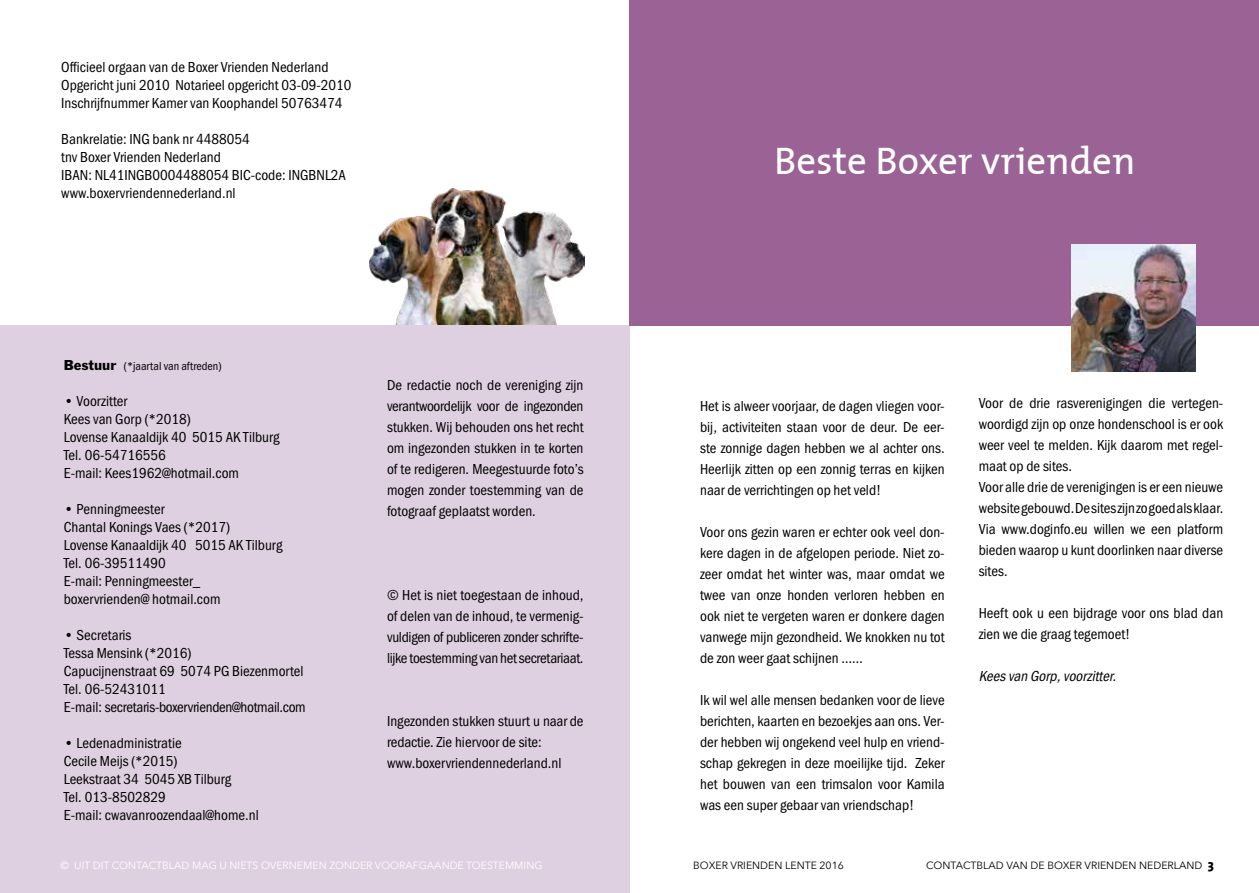
<style>
.page{position:relative;width:1259px;height:893px;background:#fff}
.page>*{position:absolute;margin:0;border:0;box-sizing:border-box;transform-origin:0 0}
.t1{font:39px "The Mix";color:#fff}
.t2{font:15px/21px "Franklin Got URWTCE Boo Con";color:#000}
.t3{font:italic 15px "Franklin Got URWTCE Boo Con";color:#000}
.t4{font:12px "Franklin Got URWTCE Boo Con";color:#000}
.t5{font:10.5px "Avenir Next";color:#fff}
.t6{font:10.5px "Avenir Next";color:#000}
.s1{font-family:"Franklin Got T";font-size:15px}
.s2{font-family:"The Sans";font-weight:800;font-size:13.5px}
</style>
<div class="page">
<img style="left:369px;top:188px;width:216px;height:137px">
<div style="left:0;top:325px;width:629px;height:568px;background:#dfd0e1"></div>
<div style="left:629px;top:0;width:630px;height:325px;background:#9b6296"></div>
<img style="left:1071px;top:244px;width:124px;height:127px">
<p class="t2" style="left:61px;top:58px;width:292px;line-height:18px">Officieel orgaan van de Boxer Vrienden Nederland<br>Opgericht juni 2010 Notarieel opgericht 03-09-2010<br>Inschrijfnummer Kamer van Koophandel 50763474</p>
<p class="t2" style="left:61px;top:130px;width:286px;line-height:18px">Bankrelatie: ING bank nr 4488054<br>tnv Boxer Vrienden Nederland<br>IBAN: NL41INGB0004488054 BIC-code: INGBNL2A www.boxervriendennederland.nl</p>
<p class="t4" style="left:64px;top:359px;width:159px"><span class="s1">Bestuur</span> (*jaartal van aftreden)</p>
<p class="t2" style="left:64px;top:392px;width:217px;line-height:18px">• Voorzitter<br>Kees van Gorp (*2018)<br>Lovense Kanaaldijk 40 5015 AK Tilburg<br>Tel. 06-54716556<br>E-mail: Kees1962@hotmail.com</p>
<p class="t2" style="left:64px;top:500px;width:220px;line-height:18px">• Penningmeester<br>Chantal Konings Vaes (*2017)<br>Lovense Kanaaldijk 40 5015 AK Tilburg<br>Tel. 06-39511490<br>E-mail: Penningmeester_ boxervrienden@ hotmail.com</p>
<p class="t2" style="left:64px;top:626px;width:243px;line-height:18px">• Secretaris<br>Tessa Mensink (*2016)<br>Capucijnenstraat 69 5074 PG Biezenmortel<br>Tel. 06-52431011<br>E-mail: secretaris-boxervrienden@hotmail.com</p>
<p class="t2" style="left:64px;top:734px;width:196px;line-height:18px">• Ledenadministratie<br>Cecile Meijs (*2015)<br>Leekstraat 34 5045 XB Tilburg<br>Tel. 013-8502829<br>E-mail: cwavanroozendaal@home.nl</p>
<p class="t2" style="left:387px;top:375px;width:198px;text-align:justify">De redactie noch de vereniging zijn verantwoordelijk voor de ingezonden stukken. Wij behouden ons het recht om ingezonden stukken in te korten of te redigeren. Meegestuurde foto’s mogen zonder toestemming van de fotograaf geplaatst worden.</p>
<p class="t2" style="left:387px;top:585px;width:198px;text-align:justify">© Het is niet toegestaan de inhoud, of delen van de inhoud, te vermenig&shy;vuldigen of publiceren zonder schrifte&shy;lijke toestemming van het secretariaat.</p>
<p class="t2" style="left:387px;top:711px;width:198px">Ingezonden stukken stuurt u naar de redactie. Zie hiervoor de site: www.boxervriendennederland.nl</p>
<h1 class="t1" style="left:774px;top:129px;width:363px">Beste Boxer vrienden</h1>
<p class="t2" style="left:700px;top:396px;width:246px;text-align:justify">Het is alweer voorjaar, de dagen vliegen voor&shy;bij, activiteiten staan voor de deur. De eer&shy;ste zonnige dagen hebben we al achter ons.<br>Heerlijk zitten op een zonnig terras en kijken naar de verrichtingen op het veld!</p>
<p class="t2" style="left:700px;top:522px;width:246px;text-align:justify">Voor ons gezin waren er echter ook veel don&shy;kere dagen in de afgelopen periode. Niet zo&shy;zeer omdat het winter was, maar omdat we twee van onze honden verloren hebben en ook niet te vergeten waren er donkere dagen vanwege mijn gezondheid. We knokken nu tot de zon weer gaat schijnen ……</p>
<p class="t2" style="left:700px;top:690px;width:246px;text-align:justify">Ik wil wel alle mensen bedanken voor de lieve berichten, kaarten en bezoekjes aan ons. Ver&shy;der hebben wij ongekend veel hulp en vriend&shy;schap gekregen in deze moeilijke tijd. Zeker het bouwen van een trimsalon voor Kamila was een super gebaar van vriendschap!</p>
<p class="t2" style="left:978px;top:393px;width:246px">Voor de drie rasverenigingen die vertegen&shy;woordigd zijn op onze hondenschool is er ook weer veel te melden. Kijk daarom met regel&shy;maat op de sites.<br>Voor alle drie de verenigingen is er een nieuwe website gebouwd. De sites zijn zo goed als klaar.<br>Via www.doginfo.eu willen we een platform bieden waarop u kunt doorlinken naar diverse sites.</p>
<p class="t2" style="left:978px;top:603px;width:246px">Heeft ook u een bijdrage voor ons blad dan zien we die graag tegemoet!</p>
<p class="t3" style="left:978px;top:668px;width:142px">Keesvan Gorp,voorzitter.</p>
<p class="t5" style="left:61px;top:856px;width:483px">© UIT DIT CONTACTBLAD MAG U NIETS OVERNEMEN ZONDER VOORAFGAANDE TOESTEMMING</p>
<p class="t6" style="left:693px;top:856px;width:152px">BOXER VRIENDEN LENTE 2016</p>
<p class="t6" style="left:926px;top:856px;width:289px">CONTACTBLAD VAN DE BOXER VRIENDEN NEDERLAND <span class="s2">3</span></p>
</div>
